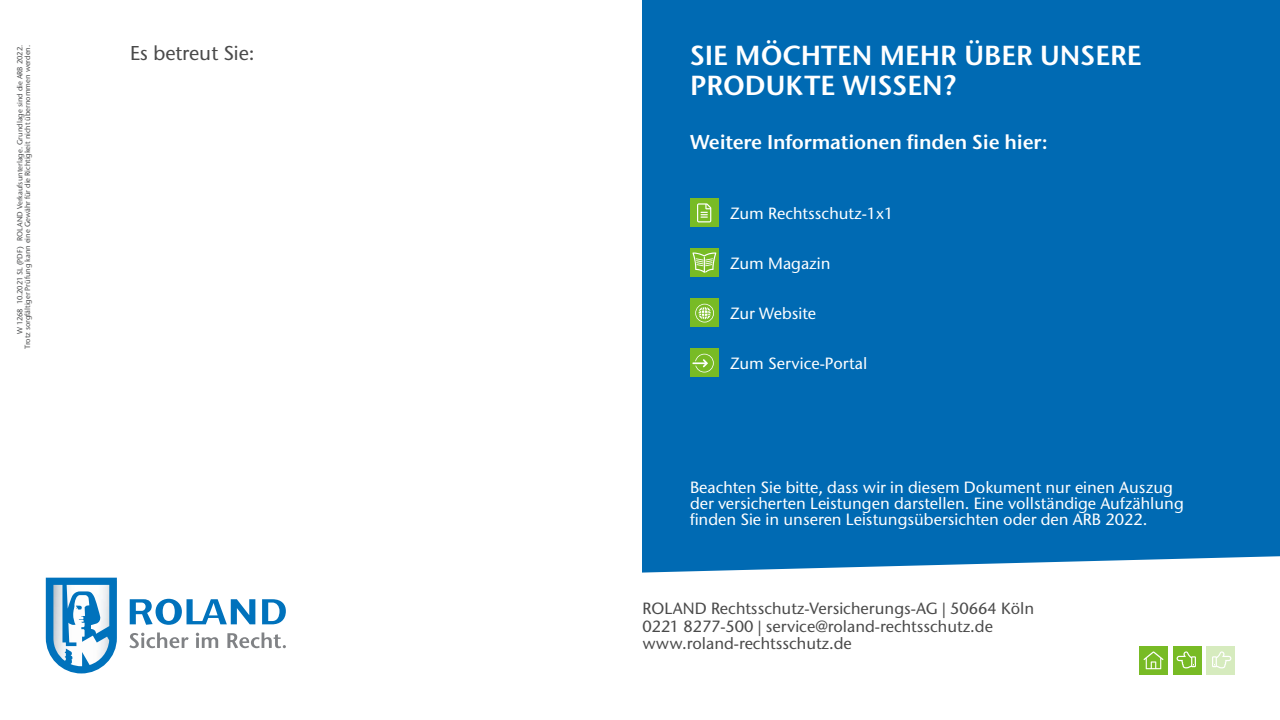
<style>
.page{position:relative;width:1280px;height:720px;background:#fff}
.page>*{position:absolute;margin:0;border:0;box-sizing:border-box;transform-origin:0 0}
.t1{font:600 27.5px/30px "Stone Sans ITC Std";color:#fff}
.t2{font:600 20px "Stone Sans ITC Std";letter-spacing:-.01em;color:#fff}
.t3{font:500 20px "Stone Sans ITC Std";color:#4a4a4a}
.t4{font:500 16.25px/16.2px "Stone Sans ITC Std";color:#fff}
.t5{font:500 16.25px/17.5px "Stone Sans ITC Std";color:#4a4a4a}
.t6{font:500 7.5px/7.5px "Stone Sans ITC Std";color:#4b4c4d;text-align:right}
</style>
<div class="page">
<div style="left:642px;top:0;width:638px;height:720px;background:#006ab3"></div>
<div style="left:690px;top:199px;width:28px;height:28px;background:#78bb25"></div>
<svg style="left:697px;top:203px;width:14px;height:19px"></svg>
<div style="left:690px;top:299px;width:28px;height:28px;background:#78bb25"></div>
<svg style="left:695px;top:304px;width:19px;height:18px"></svg>
<div style="left:690px;top:249px;width:28px;height:28px;background:#78bb25"></div>
<svg style="left:692px;top:252px;width:24px;height:21px"></svg>
<div style="left:690px;top:349px;width:28px;height:28px;background:#78bb25"></div>
<svg style="left:692px;top:354px;width:22px;height:18px"></svg>
<div style="left:45px;top:556px;width:1235px;height:164px;background:#fff"></div>
<svg style="left:130px;top:599px;width:156px;height:26px"></svg>
<svg style="left:129px;top:632px;width:157px;height:16px"></svg>
<svg style="left:46px;top:578px;width:71px;height:95px"></svg>
<div style="left:1207px;top:647px;width:28px;height:28px;background:#d6ebbe"></div>
<svg style="left:1212px;top:651px;width:19px;height:17px"></svg>
<div style="left:1173px;top:647px;width:28px;height:28px;background:#78bb25"></div>
<svg style="left:1177px;top:651px;width:19px;height:17px"></svg>
<div style="left:1139px;top:647px;width:29px;height:28px;background:#78bb25"></div>
<svg style="left:1143px;top:651px;width:21px;height:18px"></svg>
<p class="t6" style="left:16px;top:349px;width:306px;rotate:-90deg">W 1268 10.2021 SL (PDF) ROLAND Verkaufsunterlage. Grundlage sind die ARB 2022.<br>Trotz sorgfältiger Prüfung kann eine Gewähr für die Richtigkeit nicht übernommen werden.</p>
<p class="t3" style="left:130px;top:40px;width:126px">Es betreut Sie:</p>
<h1 class="t1" style="left:690px;top:40px;width:453px">SIE MÖCHTEN MEHR ÜBER UNSERE<br>PRODUKTE WISSEN?</h1>
<p class="t2" style="left:690px;top:129px;width:359px">Weitere Informationen finden Sie hier:</p>
<p class="t4" style="left:730px;top:205px;width:165px">Zum Rechtsschutz-1x1</p>
<p class="t4" style="left:730px;top:255px;width:102px">Zum Magazin</p>
<p class="t4" style="left:730px;top:305px;width:87px">Zur Website</p>
<p class="t4" style="left:730px;top:355px;width:139px">Zum Service-Portal</p>
<p class="t4" style="left:690px;top:479px;width:495px">Beachten Sie bitte, dass wir in diesem Dokument nur einen Auszug der versicherten Leistungen darstellen. Eine vollständige Aufzählung finden Sie in unseren Leistungsübersichten oder den ARB 2022.</p>
<p class="t5" style="left:642px;top:600px;width:393px">ROLAND Rechtsschutz-Versicherungs-AG | 50664 Köln<br>0221 8277-500 | service@roland-rechtsschutz.de www.roland-rechtsschutz.de</p>
</div>
